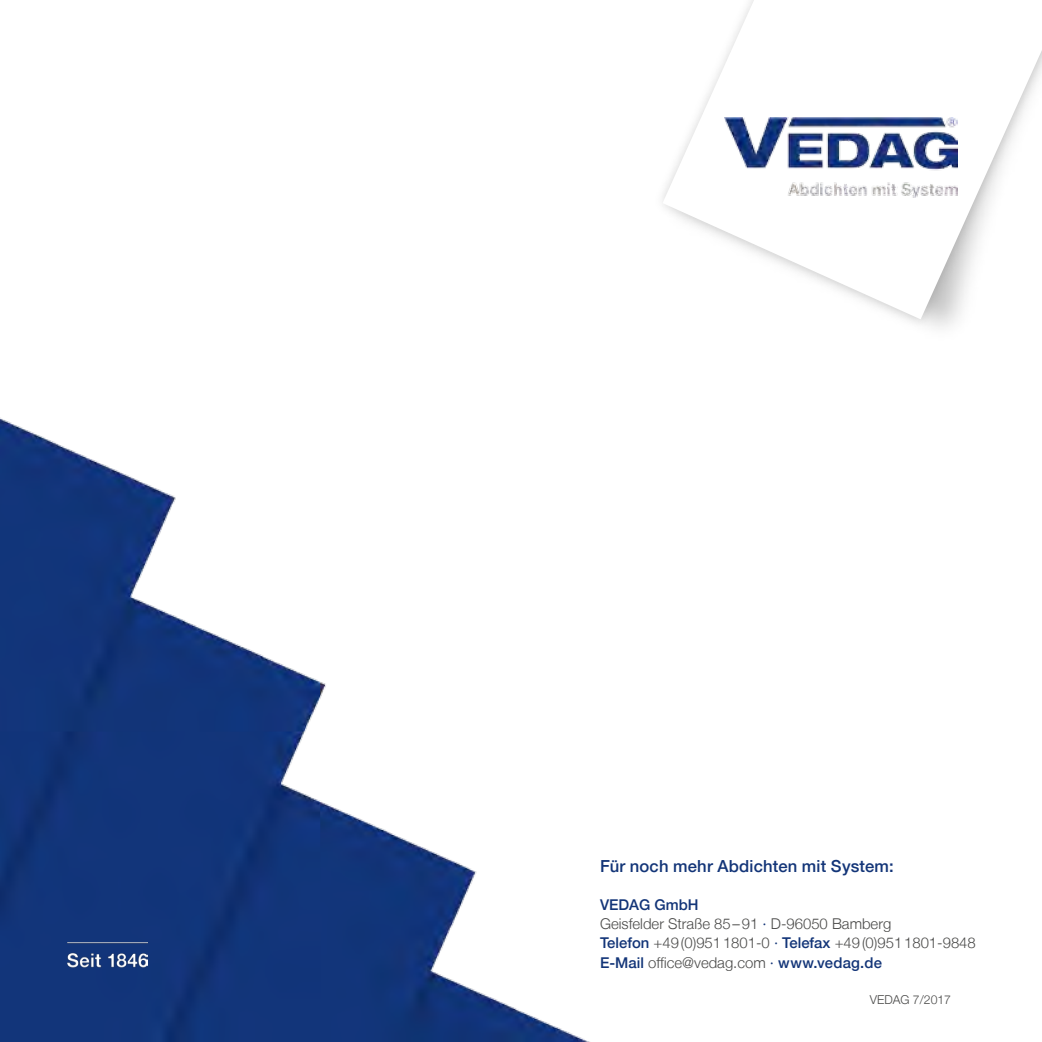
<style>
.page{position:relative;width:1042px;height:1042px;background:#fff}
.page>*{position:absolute;margin:0;border:0;box-sizing:border-box;transform-origin:0 0}
.t1{font:500 16.62px "Helvetica Neue LT";letter-spacing:.01em;color:#133578}
.t2{font:300 14.88px/19.2px "Helvetica Neue LT";color:#4a4a49}
.t3{font:300 12.25px "Helvetica Neue LT";color:#4a4a49}
.s1{font-weight:500;color:#133578}
.s2{color:#133578}
</style>
<div class="page">
<svg style="left:662px;top:0;width:380px;height:319px"></svg>
<img style="left:725px;top:117px;width:232px;height:80px">
<img style="left:0;top:417px;width:590px;height:625px">
<img style="left:67px;top:942px;width:80px;height:35px">
<p class="t1" style="left:600px;top:856px;width:295px">Für noch mehr Abdichten mit System:</p>
<p class="t2" style="left:600px;top:894px;width:377px"><span class="s1">VEDAG GmbH<br></span>Geisfelder Straße 85–91 <span class="s2">·</span> D-96050 Bamberg<br><span class="s1">Telefon</span> +49(0)9511801-0 <span class="s2">·</span> <span class="s1">Telefax</span> +49(0)9511801-9848<br><span class="s1">E-Mail</span> office@vedag.com <span class="s2">·</span> <span class="s1">www.vedag.de</span></p>
<p class="t3" style="left:870px;top:992px;width:83px">VEDAG 7/2017</p>
</div>
